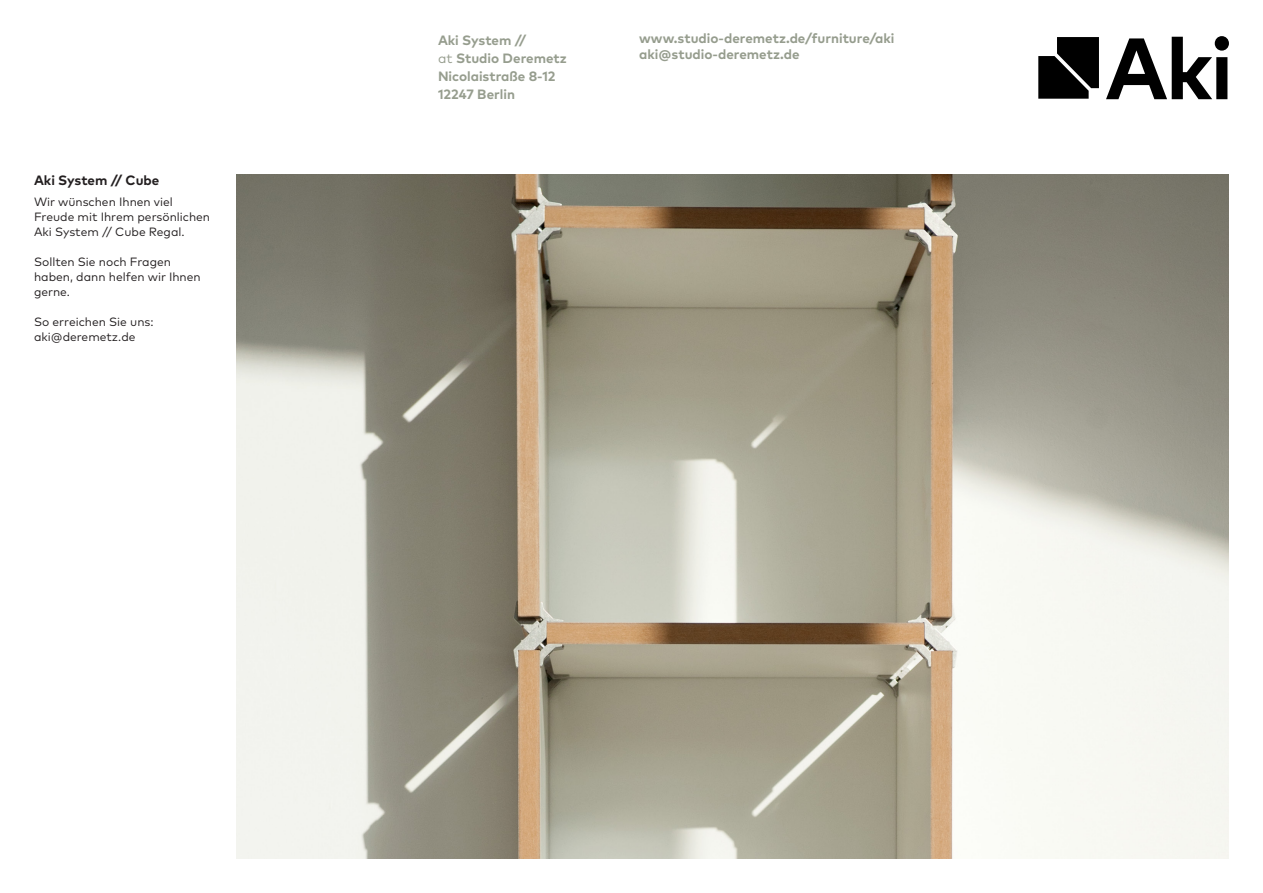
<style>
.page{position:relative;width:1263px;height:893px;background:#fff}
.page>*{position:absolute;margin:0;border:0;box-sizing:border-box;transform-origin:0 0}
.t1{font:700 13.5px/18px "Mark Pro";color:#969d8e}
.t2{font:700 13.5px "Mark Pro";color:#231f20}
.t3{font:12px/15px "Mark Pro";color:#231f20}
.s1{font-weight:400}
</style>
<div class="page">
<svg style="left:1106px;top:36px;width:123px;height:63px"></svg>
<svg style="left:1038px;top:37px;width:61px;height:62px"></svg>
<img style="left:237px;top:174px;width:991px;height:685px">
<p class="t2" style="left:34px;top:170px;width:127px">Aki System // Cube</p>
<p class="t3" style="left:34px;top:193px;width:178px">Wir wünschen Ihnen viel<br>Freude mit Ihrem persönlichen<br>Aki System // Cube Regal.</p>
<p class="t3" style="left:34px;top:253px;width:168px">Sollten Sie noch Fragen haben, dann helfen wir Ihnen gerne.</p>
<p class="t3" style="left:34px;top:313px;width:121px">So erreichen Sie uns: aki@deremetz.de</p>
<p class="t1" style="left:438px;top:30px;width:130px">Aki System //<br><span class="s1">at</span> Studio Deremetz<br>Nicolaistraße 8-12<br>12247 Berlin</p>
<p class="t1" style="left:639px;top:28px;width:257px;line-height:16.5px">www.studio-deremetz.de/furniture/aki aki@studio-deremetz.de</p>
</div>
